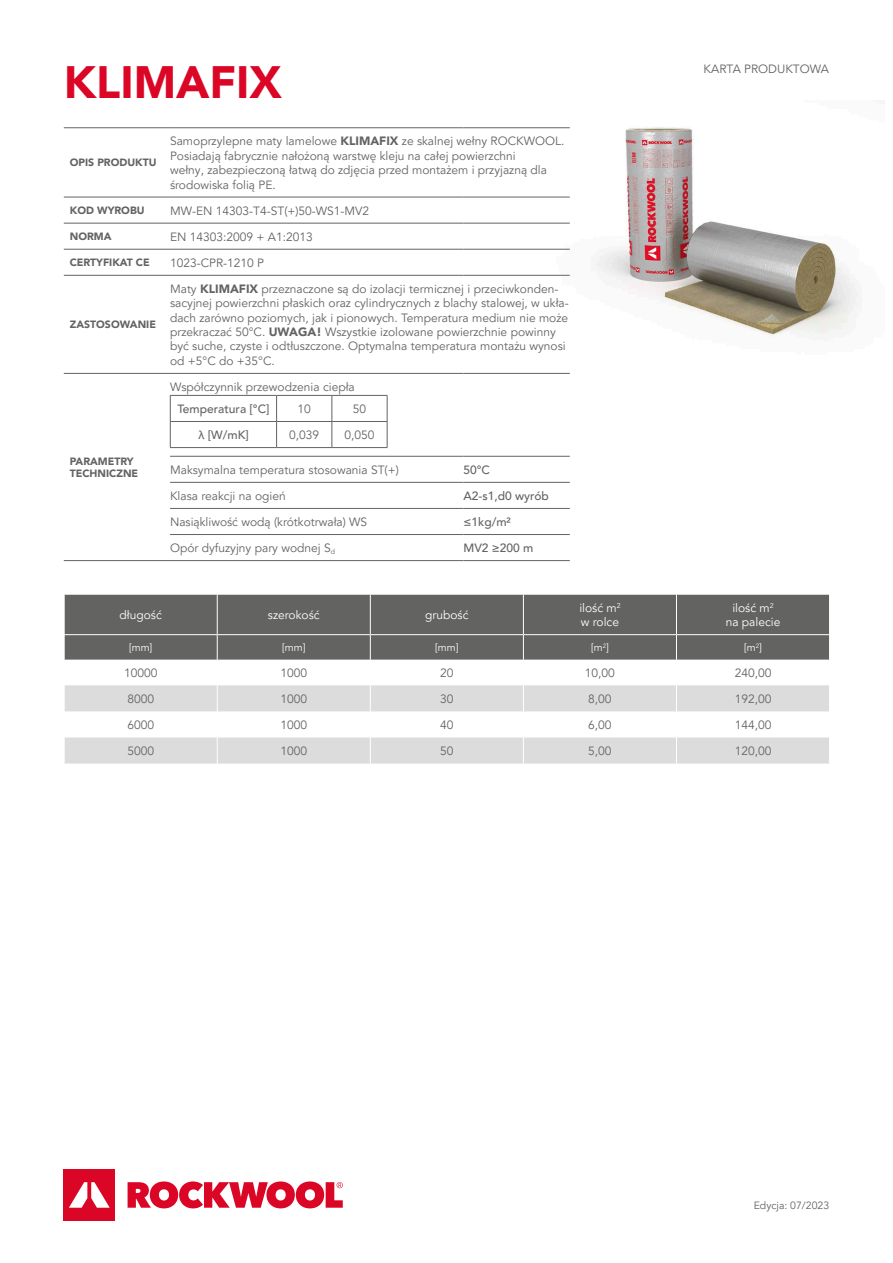
<style>
.page{position:relative;width:893px;height:1263px;background:#fff}
.page>*{position:absolute;margin:0;border:0;box-sizing:border-box;transform-origin:0 0}
.t1{font:900 45px "Avenir LT Pro";color:#db0625}
.TAB_Opis{font:12px/14.4px "Avenir LT Pro";color:#636362}
.TAB_Body{font:12px "Avenir LT Pro";color:#636362}
.TAB_Head{font:12px "Avenir LT Pro";color:#fff}
.TAB_Opis-2{font:500 12px "Avenir LT Pro";color:#636362}
.TAB_Mini{font:500 12px "Avenir LT Pro";color:#636362}
.TAB_Mini-2{font:12px "Avenir LT Pro";color:#636362}
.TAB_Parametr{font:900 10.5px "Avenir LT Pro";color:#636362}
.TAB_Jednostki{font:10.5px "Avenir LT Pro";color:#fff}
.t2{font:10.5px "Avenir LT Pro";color:#636362}
.s1{font-weight:900}
.s2{font-family:"Consolas";font-weight:400}
</style>
<div class="page">
<img style="left:533px;top:127px;width:325px;height:208px">
<div style="left:64px;top:1169px;width:51px;height:51px;background:#db0625"></div>
<svg style="left:128px;top:1181px;width:215px;height:27px"></svg>
<svg style="left:69px;top:1182px;width:41px;height:26px"></svg>
<hr style="left:64px;top:127px;width:106px;height:1px;background:#636362">
<hr style="left:170px;top:127px;width:293px;height:1px;background:#636362">
<hr style="left:463px;top:127px;width:107px;height:1px;background:#636362">
<hr style="left:64px;top:197px;width:106px;height:1px;background:#636362">
<hr style="left:170px;top:197px;width:293px;height:1px;background:#636362">
<hr style="left:463px;top:197px;width:107px;height:1px;background:#636362">
<hr style="left:64px;top:223px;width:106px;height:1px;background:#636362">
<hr style="left:170px;top:223px;width:293px;height:1px;background:#636362">
<hr style="left:463px;top:223px;width:107px;height:1px;background:#636362">
<hr style="left:64px;top:249px;width:106px;height:1px;background:#636362">
<hr style="left:170px;top:249px;width:293px;height:1px;background:#636362">
<hr style="left:463px;top:249px;width:107px;height:1px;background:#636362">
<hr style="left:64px;top:275px;width:106px;height:1px;background:#636362">
<hr style="left:170px;top:275px;width:293px;height:1px;background:#636362">
<hr style="left:463px;top:275px;width:107px;height:1px;background:#636362">
<hr style="left:64px;top:373px;width:106px;height:1px;background:#636362">
<hr style="left:170px;top:373px;width:293px;height:1px;background:#636362">
<hr style="left:463px;top:373px;width:107px;height:1px;background:#636362">
<hr style="left:170px;top:456px;width:293px;height:1px;background:#636362">
<hr style="left:463px;top:456px;width:107px;height:1px;background:#636362">
<hr style="left:170px;top:482px;width:293px;height:1px;background:#636362">
<hr style="left:463px;top:482px;width:107px;height:1px;background:#636362">
<hr style="left:170px;top:508px;width:293px;height:1px;background:#636362">
<hr style="left:463px;top:508px;width:107px;height:1px;background:#636362">
<hr style="left:170px;top:534px;width:293px;height:1px;background:#636362">
<hr style="left:463px;top:534px;width:107px;height:1px;background:#636362">
<hr style="left:64px;top:560px;width:106px;height:1px;background:#636362">
<hr style="left:170px;top:560px;width:293px;height:1px;background:#636362">
<hr style="left:463px;top:560px;width:107px;height:1px;background:#636362">
<svg style="left:170px;top:396px;width:1px;height:51px"></svg>
<svg style="left:276px;top:396px;width:1px;height:51px"></svg>
<svg style="left:332px;top:396px;width:1px;height:51px"></svg>
<svg style="left:387px;top:396px;width:1px;height:51px"></svg>
<hr style="left:170px;top:395px;width:107px;height:1px;background:#636362">
<hr style="left:277px;top:395px;width:55px;height:1px;background:#636362">
<hr style="left:332px;top:395px;width:55px;height:1px;background:#636362">
<hr style="left:170px;top:421px;width:107px;height:1px;background:#636362">
<hr style="left:277px;top:421px;width:55px;height:1px;background:#636362">
<hr style="left:332px;top:421px;width:55px;height:1px;background:#636362">
<hr style="left:170px;top:447px;width:107px;height:1px;background:#636362">
<hr style="left:277px;top:447px;width:55px;height:1px;background:#636362">
<hr style="left:332px;top:447px;width:55px;height:1px;background:#636362">
<div style="left:65px;top:595px;width:764px;height:65px;background:#636362"></div>
<svg style="left:65px;top:685px;width:764px;height:78px;fill:#dcdcdc"></svg>
<hr style="left:217px;top:594px;width:1px;height:40px;background:#fff">
<hr style="left:370px;top:594px;width:1px;height:40px;background:#fff">
<hr style="left:523px;top:594px;width:1px;height:40px;background:#fff">
<hr style="left:676px;top:594px;width:1px;height:40px;background:#fff">
<svg style="left:217px;top:635px;width:1px;height:128px"></svg>
<svg style="left:370px;top:635px;width:1px;height:128px"></svg>
<svg style="left:523px;top:635px;width:1px;height:128px"></svg>
<svg style="left:676px;top:635px;width:1px;height:128px"></svg>
<hr style="left:64px;top:634px;width:153px;height:1px;background:#fff">
<hr style="left:217px;top:634px;width:153px;height:1px;background:#fff">
<hr style="left:370px;top:634px;width:153px;height:1px;background:#fff">
<hr style="left:523px;top:634px;width:153px;height:1px;background:#fff">
<hr style="left:676px;top:634px;width:154px;height:1px;background:#fff">
<svg style="left:64px;top:635px;width:1px;height:128px"></svg>
<p class="t1" style="left:64px;top:55px;width:220px">KLIMAFIX</p>
<p class="TAB_Parametr" style="left:70px;top:156px;width:88px">OPIS PRODUKTU</p>
<p class="TAB_Opis" style="left:170px;top:134px;width:396px">Samoprzylepne maty lamelowe <span class="s1">KLIMAFIX</span> ze skalnej wełny ROCKWOOL.<br>Posiadają fabrycznie nałożoną warstwę kleju na całej powierzchni<br>wełny, zabezpieczoną łatwą do zdjęcia przed montażem i przyjazną dla środowiska folią PE.</p>
<p class="TAB_Parametr" style="left:70px;top:204px;width:76px">KOD WYROBU</p>
<p class="TAB_Opis" style="left:170px;top:203px;width:201px">MW-EN 14303-T4-ST(+)50-WS1-MV2</p>
<p class="TAB_Parametr" style="left:70px;top:230px;width:43px">NORMA</p>
<p class="TAB_Opis" style="left:170px;top:230px;width:144px">EN 14303:2009 + A1:2013</p>
<p class="TAB_Parametr" style="left:70px;top:256px;width:81px">CERTYFIKAT CE</p>
<p class="TAB_Opis" style="left:170px;top:256px;width:96px">1023-CPR-1210 P</p>
<p class="TAB_Parametr" style="left:70px;top:318px;width:88px">ZASTOSOWANIE</p>
<p class="TAB_Parametr" style="left:70px;top:455px;width:65px">PARAMETRY</p>
<p class="TAB_Parametr" style="left:70px;top:467px;width:70px">TECHNICZNE</p>
<p class="TAB_Opis" style="left:170px;top:282px;width:400px">Maty <span class="s1">KLIMAFIX</span> przeznaczone są do izolacji termicznej i przeciwkonden&shy;sacyjnej powierzchni płaskich oraz cylindrycznych z blachy stalowej, w ukła&shy;dach zarówno poziomych, jak i pionowych. Temperatura medium nie może przekraczać 50°C. <span class="s1">UWAGA!</span> Wszystkie izolowane powierzchnie powinny być suche, czyste i odtłuszczone. Optymalna temperatura montażu wynosi od +5°C do +35°C.</p>
<p class="TAB_Opis" style="left:170px;top:380px;width:186px">Współczynnik przewodzenia ciepła</p>
<p class="TAB_Mini" style="left:177px;top:402px;width:94px">Temperatura [°C]</p>
<p class="TAB_Mini-2" style="left:298px;top:402px;width:15px">10</p>
<p class="TAB_Mini-2" style="left:353px;top:402px;width:15px">50</p>
<p class="TAB_Mini" style="left:198px;top:428px;width:52px"><span class="s2">λ</span> [W/mK]</p>
<p class="TAB_Mini-2" style="left:289px;top:428px;width:32px">0,039</p>
<p class="TAB_Mini-2" style="left:344px;top:428px;width:32px">0,050</p>
<p class="TAB_Opis" style="left:170px;top:463px;width:230px">Maksymalna temperatura stosowania ST(+)</p>
<p class="TAB_Opis-2" style="left:463px;top:463px;width:28px">50°C</p>
<p class="TAB_Opis" style="left:170px;top:489px;width:117px">Klasa reakcji na ogień</p>
<p class="TAB_Opis-2" style="left:463px;top:489px;width:87px">A2-s1,d0 wyrób</p>
<p class="TAB_Opis" style="left:170px;top:515px;width:199px">Nasiąkliwość wodą (krótkotrwała) WS</p>
<p class="TAB_Opis-2" style="left:463px;top:515px;width:49px">≤1kg/m²</p>
<p class="TAB_Opis" style="left:170px;top:541px;width:166px">Opór dyfuzyjny pary wodnej S<sub>d</sub></p>
<p class="TAB_Opis-2" style="left:463px;top:541px;width:72px">MV2 ≥200 m</p>
<p class="TAB_Head" style="left:120px;top:608px;width:44px">długość</p>
<p class="TAB_Head" style="left:268px;top:608px;width:53px">szerokość</p>
<p class="TAB_Head" style="left:425px;top:608px;width:45px">grubość</p>
<p class="TAB_Head" style="left:579px;top:600px;width:43px">ilość m<sup>2</sup></p>
<p class="TAB_Head" style="left:581px;top:615px;width:40px">w rolce</p>
<p class="TAB_Opis" style="left:704px;top:62px;width:127px">KARTA PRODUKTOWA</p>
<p class="TAB_Head" style="left:732px;top:600px;width:43px">ilość m<sup>2</sup></p>
<p class="TAB_Head" style="left:726px;top:615px;width:56px">na palecie</p>
<p class="TAB_Jednostki" style="left:129px;top:641px;width:25px">[mm]</p>
<p class="TAB_Jednostki" style="left:282px;top:641px;width:25px">[mm]</p>
<p class="TAB_Jednostki" style="left:435px;top:641px;width:25px">[mm]</p>
<p class="TAB_Jednostki" style="left:591px;top:641px;width:19px">[m<sup>2</sup>]</p>
<p class="TAB_Jednostki" style="left:744px;top:641px;width:19px">[m<sup>2</sup>]</p>
<p class="TAB_Body" style="left:124px;top:665px;width:35px">10000</p>
<p class="TAB_Body" style="left:280px;top:665px;width:28px">1000</p>
<p class="TAB_Body" style="left:440px;top:665px;width:15px">20</p>
<p class="TAB_Body" style="left:585px;top:665px;width:32px">10,00</p>
<p class="TAB_Body" style="left:735px;top:665px;width:38px">240,00</p>
<p class="TAB_Body" style="left:127px;top:692px;width:28px">8000</p>
<p class="TAB_Body" style="left:280px;top:692px;width:28px">1000</p>
<p class="TAB_Body" style="left:440px;top:692px;width:15px">30</p>
<p class="TAB_Body" style="left:588px;top:692px;width:25px">8,00</p>
<p class="TAB_Body" style="left:735px;top:692px;width:38px">192,00</p>
<p class="TAB_Body" style="left:127px;top:718px;width:28px">6000</p>
<p class="TAB_Body" style="left:280px;top:718px;width:28px">1000</p>
<p class="TAB_Body" style="left:440px;top:718px;width:15px">40</p>
<p class="TAB_Body" style="left:588px;top:718px;width:25px">6,00</p>
<p class="TAB_Body" style="left:735px;top:718px;width:38px">144,00</p>
<p class="TAB_Body" style="left:127px;top:744px;width:28px">5000</p>
<p class="TAB_Body" style="left:280px;top:744px;width:28px">1000</p>
<p class="TAB_Body" style="left:440px;top:744px;width:15px">50</p>
<p class="TAB_Body" style="left:588px;top:744px;width:25px">5,00</p>
<p class="TAB_Body" style="left:735px;top:744px;width:38px">120,00</p>
<p class="t2" style="left:754px;top:1199px;width:77px">Edycja: 07/2023</p>
</div>
